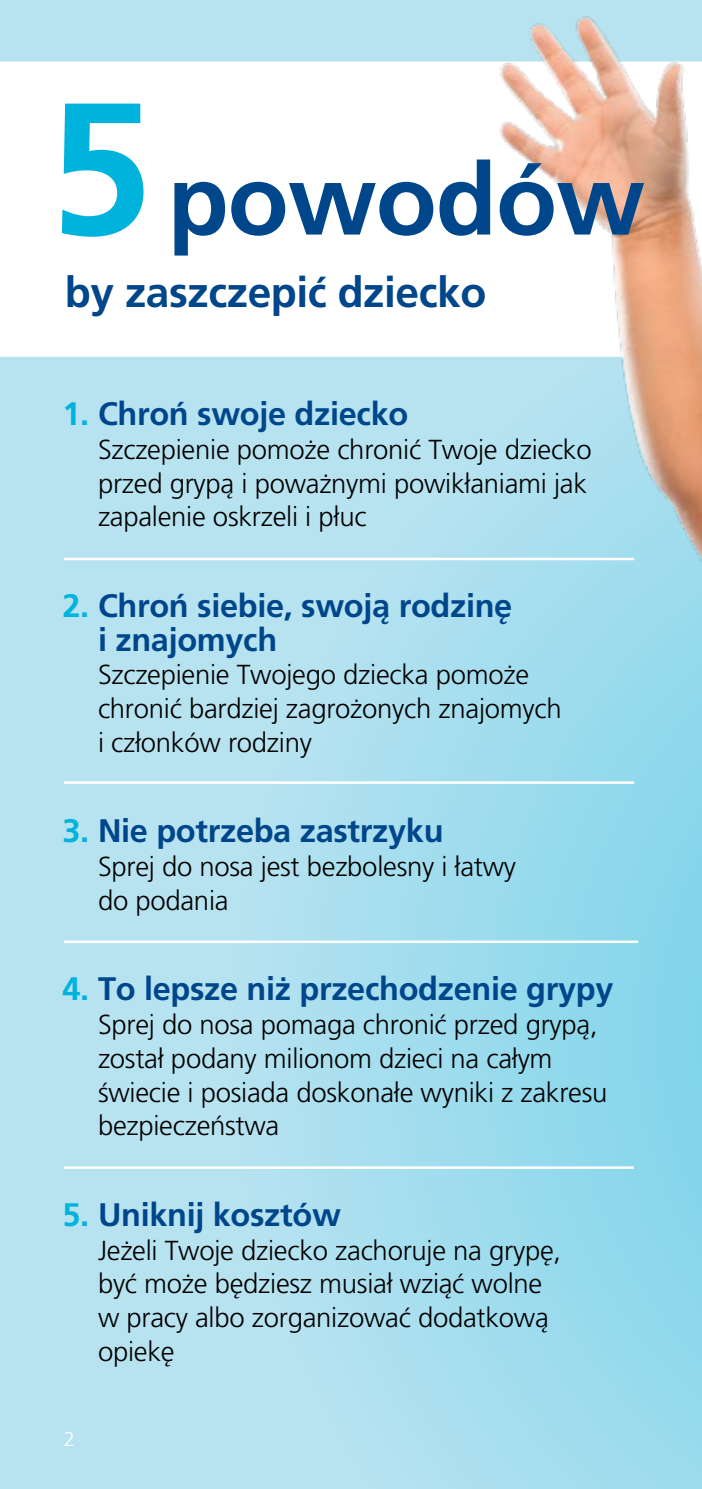
<style>
.page{position:relative;width:702px;height:1489px;background:#fff}
.page>*{position:absolute;margin:0;border:0;box-sizing:border-box;transform-origin:0 0}
.t1{font:700 100px "Frutiger LT Pro";letter-spacing:-.01em;color:#00468b}
.t2{font:700 42.5px "Frutiger LT Pro";letter-spacing:-.01em;color:#00468b}
.t3{font:700 32.5px/33.8px "Frutiger LT Pro";letter-spacing:-.01em;color:#00468b}
.t4{font:300 27.5px/33.8px "Frutiger LT Pro";letter-spacing:-.01em;color:#000}
.t5{font:300 20px "Frutiger LT Pro";color:#fff}
.s1{font-size:187.5px;color:#00b3dc}
.s2{color:#00b3dc}
</style>
<div class="page">
<div style="left:0;top:0;width:702px;height:1488px;background:#b7e3f1"></div>
<svg style="left:230px;top:560px;width:232px;height:907px"></svg>
<hr style="left:64px;top:1166px;width:570px;height:2px;background:#fff">
<hr style="left:64px;top:940px;width:574px;height:3px;background:#fff">
<hr style="left:64px;top:781px;width:570px;height:2px;background:#fff">
<hr style="left:64px;top:557px;width:570px;height:3px;background:#fff">
<div style="left:0;top:61px;width:462px;height:296px;background:#fff"></div>
<img style="left:462px;top:16px;width:240px;height:1472px">
<p class="t1" style="left:48px;top:140px;width:598px"><span class="s1">5</span> powodów</p>
<p class="t2" style="left:65px;top:267px;width:423px">by zaszczepić dziecko</p>
<p class="t3" style="left:63px;top:397px;width:347px"><span class="s2">1.</span> Chroń swoje dziecko</p>
<p class="t4" style="left:98px;top:432px;width:495px">Szczepienie pomoże chronić Twoje dziecko przed grypą i poważnymi powikłaniami jak zapalenie oskrzeli i płuc</p>
<p class="t3" style="left:98px;top:588px;width:416px;text-indent:-35px"><span class="s2">2.</span> Chroń siebie, swoją rodzinę i znajomych</p>
<p class="t4" style="left:98px;top:658px;width:465px">Szczepienie Twojego dziecka pomoże chronić bardziej zagrożonych znajomych i członków rodziny</p>
<p class="t3" style="left:63px;top:814px;width:382px"><span class="s2">3.</span> Nie potrzeba zastrzyku</p>
<p class="t4" style="left:98px;top:849px;width:419px">Sprej do nosa jest bezbolesny i łatwy do podania</p>
<p class="t3" style="left:63px;top:972px;width:552px"><span class="s2">4.</span> To lepsze niż przechodzenie grypy</p>
<p class="t4" style="left:98px;top:1007px;width:511px">Sprej do nosa pomaga chronić przed grypą, został podany milionom dzieci na całym świecie i posiada doskonałe wyniki z zakresu bezpieczeństwa</p>
<p class="t3" style="left:63px;top:1197px;width:280px"><span class="s2">5.</span> Uniknij kosztów</p>
<p class="t4" style="left:98px;top:1233px;width:464px">Jeżeli Twoje dziecko zachoruje na grypę, być może będziesz musiał wziąć wolne w pracy albo zorganizować dodatkową opiekę</p>
<p class="t5" style="left:64px;top:1427px;width:13px">2</p>
</div>
